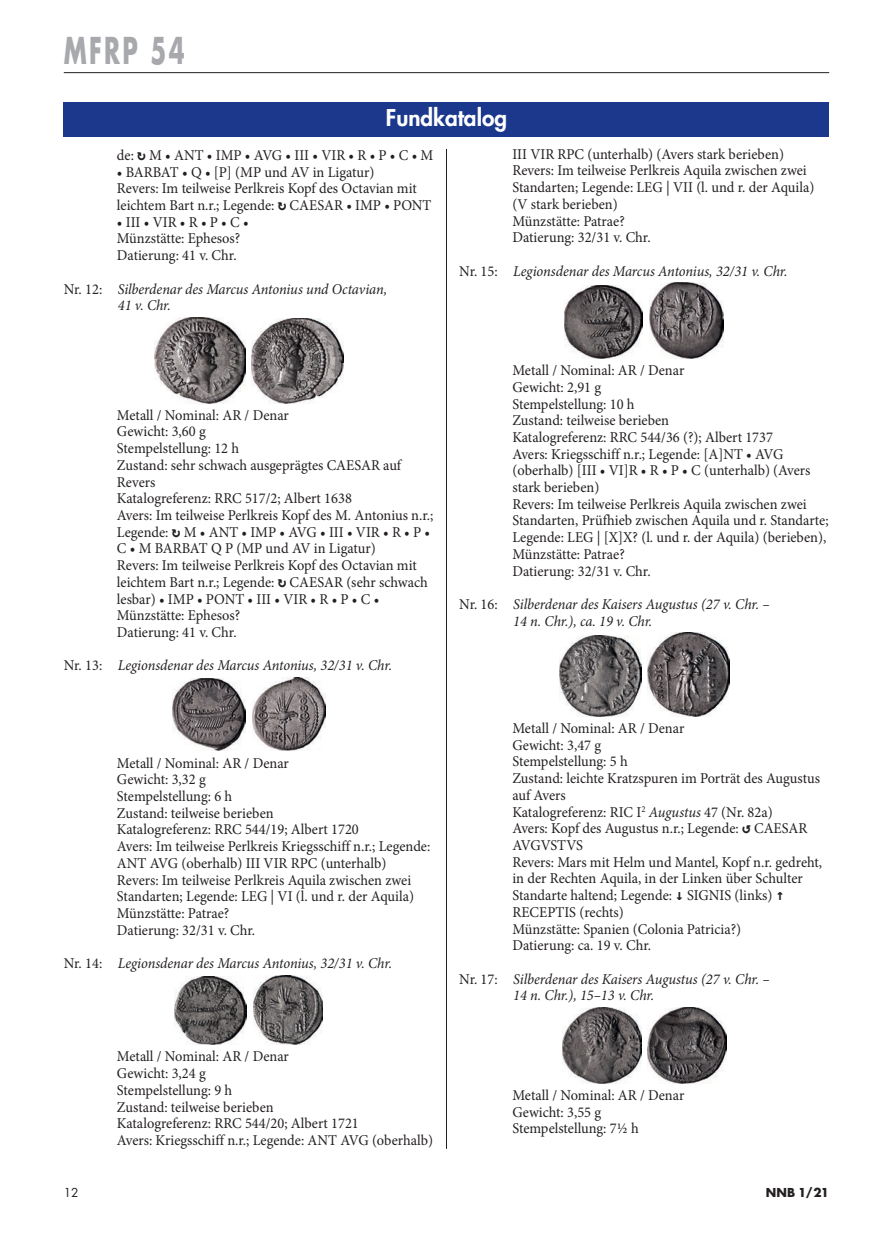
<style>
.page{position:relative;width:893px;height:1234px;background:#fff}
.page>*{position:absolute;margin:0;border:0;box-sizing:border-box;transform-origin:0 0}
.t1{font:700 36px "Futura Std";letter-spacing:.1em;color:#a8a9ad;scale:.65 1}
.t2{font:800 22.5px "Futura Std";color:#fff}
.t3{font:15px/16.6px "Minion Pro";color:#231f20;scale:.96 1}
.t4{font:italic 15px/16.6px "Minion Pro";letter-spacing:-.005em;color:#231f20;scale:.96 1}
.t5{font:700 12px "Futura Std";color:#231f20}
.t6{font:12px "Futura Std";color:#231f20}
.s1{font-family:"Menlo";font-weight:700;font-style:italic}
.s2{font-style:normal}
.s3{font-style:italic}
</style>
<div class="page">
<hr style="left:64px;top:72px;width:765px;height:1px;background:#231f20">
<hr style="left:446px;top:149px;width:1px;height:999px;background:#231f20">
<div style="left:64px;top:102px;width:765px;height:34px;background:#1b388c"></div>
<img style="left:154px;top:317px;width:91px;height:86px">
<img style="left:252px;top:318px;width:92px;height:85px">
<img style="left:172px;top:678px;width:74px;height:72px">
<img style="left:252px;top:677px;width:74px;height:73px">
<img style="left:175px;top:976px;width:71px;height:68px">
<img style="left:253px;top:975px;width:70px;height:69px">
<img style="left:565px;top:286px;width:78px;height:72px">
<img style="left:649px;top:283px;width:75px;height:75px">
<img style="left:559px;top:635px;width:82px;height:81px">
<img style="left:562px;top:1007px;width:79px;height:75px">
<img style="left:648px;top:1007px;width:78px;height:75px">
<img style="left:648px;top:632px;width:81px;height:84px">
<h1 class="t1" style="left:64px;top:26px;width:188px">MFRP 54</h1>
<h2 class="t2" style="left:386px;top:103px;width:123px">Fundkatalog</h2>
<p class="t3" style="left:117px;top:147px;width:331px">de: <span class="s1">↻</span> M • ANT • IMP • AVG • III • VIR • R • P • C • M</p>
<p class="t3" style="left:117px;top:163px;width:329px">• BARBAT • Q • [P] (MP und AV in Ligatur)<br>Revers: Im teilweise Perlkreis Kopf des Octavian mit leichtem Bart n.r.; Legende: <span class="s1">↻</span> CAESAR • IMP • PONT</p>
<p class="t3" style="left:117px;top:214px;width:139px">• III • VIR • R • P • C •<br>Münzstätte: Ephesos?<br>Datierung: 41 v. Chr.</p>
<p class="t4" style="left:118px;top:280px;width:282px;text-indent:-54px"><span class="s2">Nr. 12:</span> Silberdenar des Marcus Antonius und Octavian,<br>41 v. Chr.</p>
<p class="t3" style="left:512px;top:146px;width:316px">III VIR RPC (unterhalb) (Avers stark berieben)<br>Revers: Im teilweise Perlkreis Aquila zwischen zwei Standarten; Legende: LEG | VII (l. und r. der Aquila) (V stark berieben)<br>Münzstätte: Patrae?<br>Datierung: 32/31 v. Chr.</p>
<p class="t4" style="left:459px;top:262px;width:343px"><span class="s2">Nr. 15:</span> Legionsdenar des Marcus Antonius, 32/31 v. Chr.</p>
<p class="t3" style="left:117px;top:406px;width:331px">Metall / Nominal: AR / Denar<br>Gewicht: 3,60 g<br>Stempelstellung: 12 h<br>Zustand: sehr schwach ausgeprägtes CAESAR auf Revers<br>Katalogreferenz: RRC 517/2; Albert 1638<br>Avers: Im teilweise Perlkreis Kopf des M. Antonius n.r.; Legende: <span class="s1">↻</span> M • ANT • IMP • AVG • III • VIR • R • P • C • M BARBAT Q P (MP und AV in Ligatur)<br>Revers: Im teilweise Perlkreis Kopf des Octavian mit leichtem Bart n.r.; Legende: <span class="s1">↻</span> CAESAR (sehr schwach lesbar) • IMP • PONT • III • VIR • R • P • C • Münzstätte: Ephesos?<br>Datierung: 41 v. Chr.</p>
<p class="t4" style="left:64px;top:657px;width:343px"><span class="s2">Nr. 13:</span> Legionsdenar des Marcus Antonius, 32/31 v. Chr.</p>
<p class="t3" style="left:117px;top:754px;width:328px">Metall / Nominal: AR / Denar<br>Gewicht: 3,32 g<br>Stempelstellung: 6 h<br>Zustand: teilweise berieben<br>Katalogreferenz: RRC 544/19; Albert 1720<br>Avers: Im teilweise Perlkreis Kriegsschiff n.r.; Legende:<br>ANT AVG (oberhalb) III VIR RPC (unterhalb)<br>Revers: Im teilweise Perlkreis Aquila zwischen zwei Standarten; Legende: LEG | VI (l. und r. der Aquila)<br>Münzstätte: Patrae?<br>Datierung: 32/31 v. Chr.</p>
<p class="t4" style="left:64px;top:954px;width:343px"><span class="s2">Nr. 14:</span> Legionsdenar des Marcus Antonius, 32/31 v. Chr.</p>
<p class="t3" style="left:117px;top:1048px;width:331px">Metall / Nominal: AR / Denar<br>Gewicht: 3,24 g<br>Stempelstellung: 9 h<br>Zustand: teilweise berieben<br>Katalogreferenz: RRC 544/20; Albert 1721<br>Avers: Kriegsschiff n.r.; Legende: ANT AVG (oberhalb)</p>
<p class="t3" style="left:512px;top:362px;width:331px">Metall / Nominal: AR / Denar<br>Gewicht: 2,91 g<br>Stempelstellung: 10 h<br>Zustand: teilweise berieben<br>Katalogreferenz: RRC 544/36 (?); Albert 1737<br>Avers: Kriegsschiff n.r.; Legende: [A]NT • AVG (oberhalb) [III • VI]R • R • P • C (unterhalb) (Avers stark berieben)<br>Revers: Im teilweise Perlkreis Aquila zwischen zwei Standarten, Prüfhieb zwischen Aquila und r. Standarte; Legende: LEG | [X]X? (l. und r. der Aquila) (berieben), Münzstätte: Patrae?<br>Datierung: 32/31 v. Chr.</p>
<p class="t4" style="left:513px;top:595px;width:269px;text-indent:-54px"><span class="s2">Nr. 16:</span> Silberdenar des Kaisers Augustus (27 v. Chr. –<br>14 n. Chr.), ca. 19 v. Chr.</p>
<p class="t3" style="left:512px;top:719px;width:324px">Metall / Nominal: AR / Denar<br>Gewicht: 3,47 g<br>Stempelstellung: 5 h<br>Zustand: leichte Kratzspuren im Porträt des Augustus auf Avers<br>Katalogreferenz: RIC I<sup>2</sup> <span class="s3">Augustus</span> 47 (Nr. 82a)<br>Avers: Kopf des Augustus n.r.; Legende: <span class="s1">↺</span> CAESAR AVGVSTVS<br>Revers: Mars mit Helm und Mantel, Kopf n.r. gedreht, in der Rechten Aquila, in der Linken über Schulter Standarte haltend; Legende: <span class="s1">↓</span> SIGNIS (links) <span class="s1">↑ </span>RECEPTIS (rechts)<br>Münzstätte: Spanien (Colonia Patricia?)<br>Datierung: ca. 19 v. Chr.</p>
<p class="t4" style="left:513px;top:970px;width:269px;text-indent:-54px"><span class="s2">Nr. 17:</span> Silberdenar des Kaisers Augustus (27 v. Chr. –<br>14 n. Chr.), 15–13 v. Chr.</p>
<p class="t3" style="left:512px;top:1086px;width:181px">Metall / Nominal: AR / Denar<br>Gewicht: 3,55 g<br>Stempelstellung: 7½ h</p>
<p class="t6" style="left:64px;top:1184px;width:16px">12</p>
<p class="t5" style="left:766px;top:1184px;width:65px">NNB 1/21</p>
</div>
